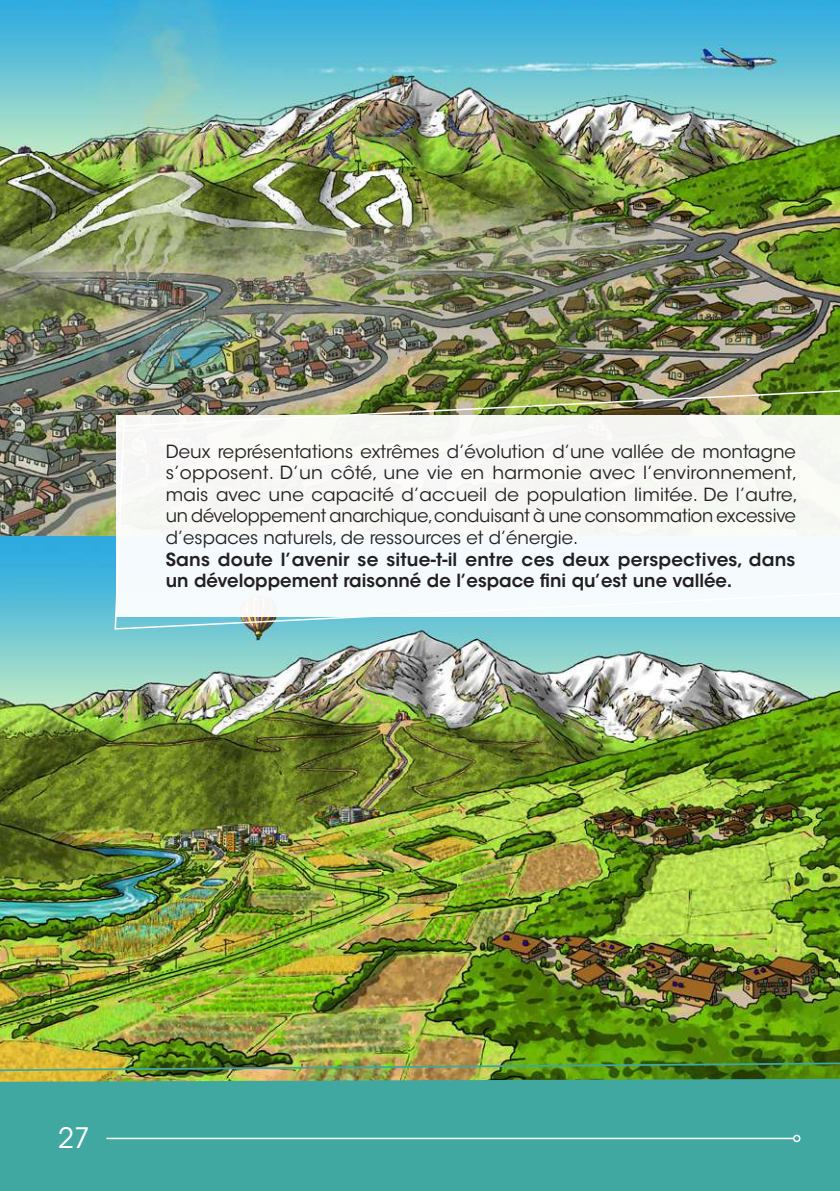
<style>
.page{position:relative;width:840px;height:1191px;background:#fff}
.page>*{position:absolute;margin:0;border:0;box-sizing:border-box;transform-origin:0 0}
.t1{font:28px "ITC Avant Garde Std";color:#fff}
.t2{font:18px/21.6px "ITC Avant Garde Std";color:#231f20}
.t3{font:600 18px/21.6px "ITC Avant Garde Std";color:#231f20}
</style>
<div class="page">
<img style="left:0;top:0;width:839px;height:1078px">
<div style="left:0;top:1078px;width:839px;height:113px;background:#40a8a0"></div>
<img style="left:0;top:1062px;width:839px;height:9px">
<hr style="left:106px;top:1137px;width:687px;height:2px;background:#fff">
<div style="left:792px;top:1134px;width:8px;height:8px;border:2px solid #fff;border-radius:50%"></div>
<svg style="left:114px;top:388px;width:725px;height:242px"></svg>
<p class="t2" style="left:166px;top:440px;width:633px">Deux représentations extrêmes d’évolution d’une vallée de montagne s’opposent. D’un côté, une vie en harmonie avec l’environnement, mais avec une capacité d’accueil de population limitée. De l’autre, un développement anarchique,conduisant à une consommation excessive d’espaces naturels, de ressources et d’énergie.</p>
<p class="t3" style="left:166px;top:548px;width:630px">Sans doute l’avenir se situe-t-il entre ces deux perspectives, dans un développement raisonné de l’espace fini qu’est une vallée.</p>
<h1 class="t1" style="left:58px;top:1120px;width:34px">27</h1>
</div>
